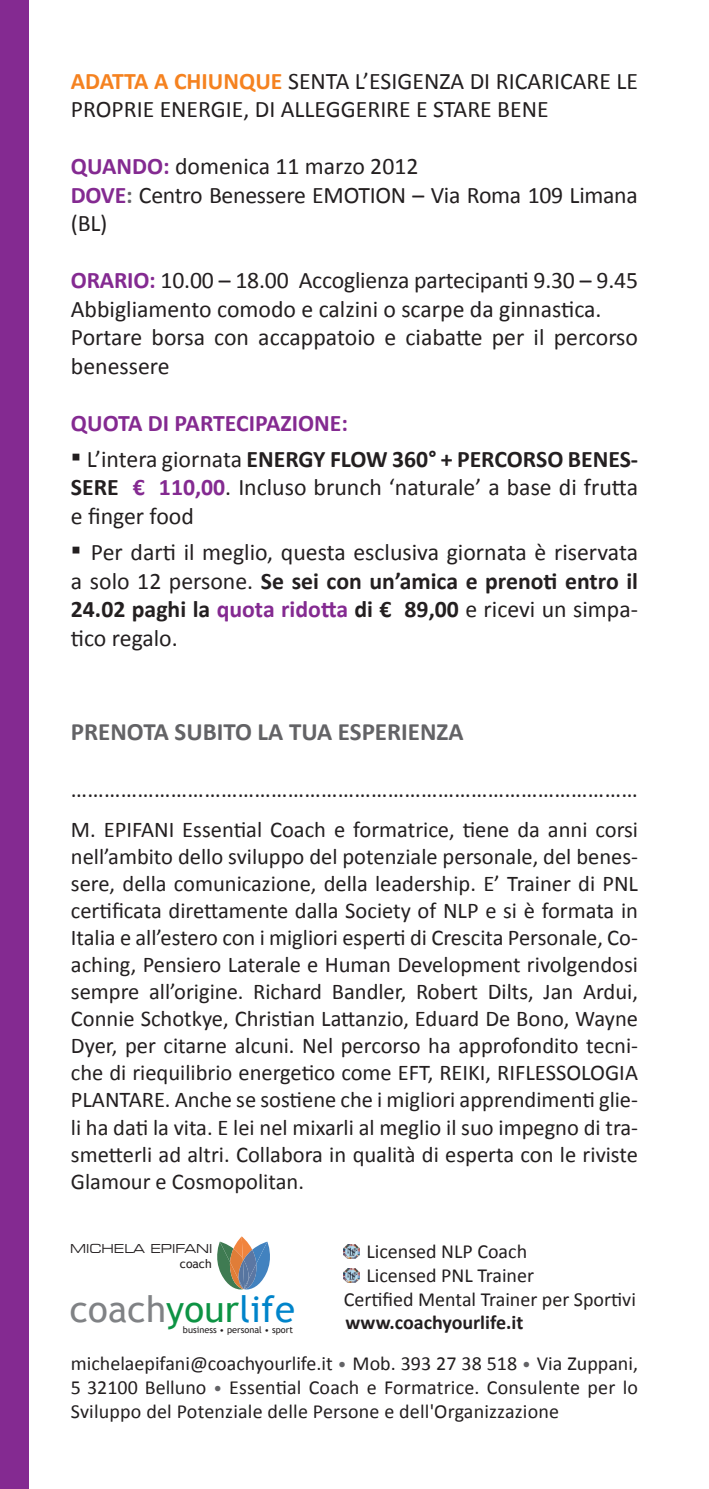
<style>
.page{position:relative;width:709px;height:1489px;background:#fff}
.page>*{position:absolute;margin:0;border:0;box-sizing:border-box;transform-origin:0 0}
.t1{font:36.5px "Trebuchet MS";letter-spacing:.01em;color:#808285}
.t2{font:700 25px "Calibri";color:#636366}
.t3{font:23.75px/28.5px "Calibri";color:#231f20}
.t4{font:700 23.75px "Calibri";color:#842a91}
.t5{font:22.5px/27px "Calibri";color:#231f20;text-align:justify}
.t6{font:20px/24px "Calibri";color:#231f20;text-align:justify}
.t7{font:700 20px "Calibri";color:#231f20}
.t8{font:expanded 12.25px "Square 721 BT";letter-spacing:-.005em;color:#231f20}
.t9{font:12.25px "Trebuchet MS";color:#231f20}
.t10{font:9.25px "Trebuchet MS";color:#231f20}
.s1{font-weight:700;color:#f58220}
.s2{font-weight:700;color:#842a91}
.s3{font-weight:700;color:#636366}
.s4{font-family:"Arial";font-size:30px}
.s5{font-weight:700}
.s6{color:#0d9344}
.s7{color:#0084ca}
.s8{font-size:17.5px;color:#636366}
</style>
<div class="page">
<img style="left:344px;top:1244px;width:15px;height:14px">
<img style="left:344px;top:1268px;width:15px;height:14px">
<div style="left:0;top:0;width:28px;height:1488px;background:#842a91"></div>
<svg style="left:217px;top:1236px;width:53px;height:53px"></svg>
<p class="t3" style="left:71px;top:67px;width:568px"><span class="s1">ADATTA A CHIUNQUE</span> SENTA L’ESIGENZA DI RICARICARE LE<br>PROPRIE ENERGIE, DI ALLEGGERIRE E STARE BENE</p>
<p class="t3" style="left:71px;top:152px;width:349px"><span class="s2">QUANDO:</span> domenica 11 marzo 2012</p>
<p class="t3" style="left:71px;top:181px;width:568px"><span class="s2">DOVE</span><span class="s3">:</span> Centro Benessere EMOTION – Via Roma 109 Limana (BL)</p>
<p class="t3" style="left:71px;top:266px;width:568px"><span class="s2">ORARIO:</span> 10.00 – 18.00 Accoglienza partecipanti 9.30 – 9.45</p>
<p class="t3" style="left:71px;top:295px;width:532px">Abbigliamento comodo e calzini o scarpe da ginnastica.</p>
<p class="t3" style="left:71px;top:323px;width:568px">Portare borsa con accappatoio e ciabatte per il percorso benessere</p>
<p class="t4" style="left:71px;top:408px;width:279px">QUOTA DI PARTECIPAZIONE:</p>
<p class="t3" style="left:71px;top:445px;width:568px;text-align:justify"><span class="s4">▪</span> L’intera giornata <span class="s5">ENERGY FLOW 360° + PERCORSO BENES-SERE</span> <span class="s2">€ 110,00</span>. Incluso brunch ‘naturale’ a base di frutta e finger food</p>
<p class="t3" style="left:71px;top:538px;width:568px;text-align:justify"><span class="s4">▪</span> Per darti il meglio, questa esclusiva giornata è riservata a solo 12 persone. <span class="s5">Se sei con un’amica e prenoti entro il 24.02 paghi la</span> <span class="s2">quota ridotta</span> <span class="s5">di € 89,00</span> e ricevi un simpa&shy;tico regalo.</p>
<p class="t2" style="left:71px;top:716px;width:394px">PRENOTA SUBITO LA TUA ESPERIENZA</p>
<p class="t3" style="left:71px;top:775px;width:568px">…………………………………………………………………………………………</p>
<p class="t5" style="left:71px;top:816px;width:568px">M. EPIFANI Essential Coach e formatrice, tiene da anni corsi nell’ambito dello sviluppo del potenziale personale, del benes&shy;sere, della comunicazione, della leadership. E’ Trainer di PNL certificata direttamente dalla Society of NLP e si è formata in Italia e all’estero con i migliori esperti di Crescita Personale, Co&shy;aching, Pensiero Laterale e Human Development rivolgendosi sempre all’origine. Richard Bandler, Robert Dilts, Jan Ardui, Connie Schotkye, Christian Lattanzio, Eduard De Bono, Wayne Dyer, per citarne alcuni. Nel percorso ha approfondito tecni&shy;che di riequilibrio energetico come EFT, REIKI, RIFLESSOLOGIA PLANTARE. Anche se sostiene che i migliori apprendimenti glie&shy;li ha dati la vita. E lei nel mixarli al meglio il suo impegno di tra&shy;smetterli ad altri. Collabora in qualità di esperta con le riviste Glamour e Cosmopolitan.</p>
<p class="t8" style="left:70px;top:1240px;width:144px">MICHELA EPIFANI</p>
<p class="t9" style="left:180px;top:1256px;width:33px">coach</p>
<h1 class="t1" style="left:70px;top:1287px;width:227px">coach<span class="s6">your</span><span class="s7">life</span></h1>
<p class="t10" style="left:183px;top:1323px;width:112px">business • personal • sport</p>
<p class="t6" style="left:366px;top:1239px;width:162px">Licensed NLP Coach</p>
<p class="t6" style="left:366px;top:1263px;width:169px">Licensed PNL Trainer</p>
<p class="t6" style="left:344px;top:1287px;width:293px">Certified Mental Trainer per Sportivi</p>
<p class="t7" style="left:345px;top:1309px;width:179px">www.coachyourlife.it</p>
<p class="t6" style="left:71px;top:1351px;width:568px">michelaepifani@coachyourlife.it <span class="s8">•</span> Mob. 393 27 38 518 <span class="s8">•</span> Via Zuppani, 5 32100 Belluno <span class="s8">•</span> Essential Coach e Formatrice. Consulente per lo Sviluppo del Potenziale delle Persone e dell'Organizzazione</p>
</div>
